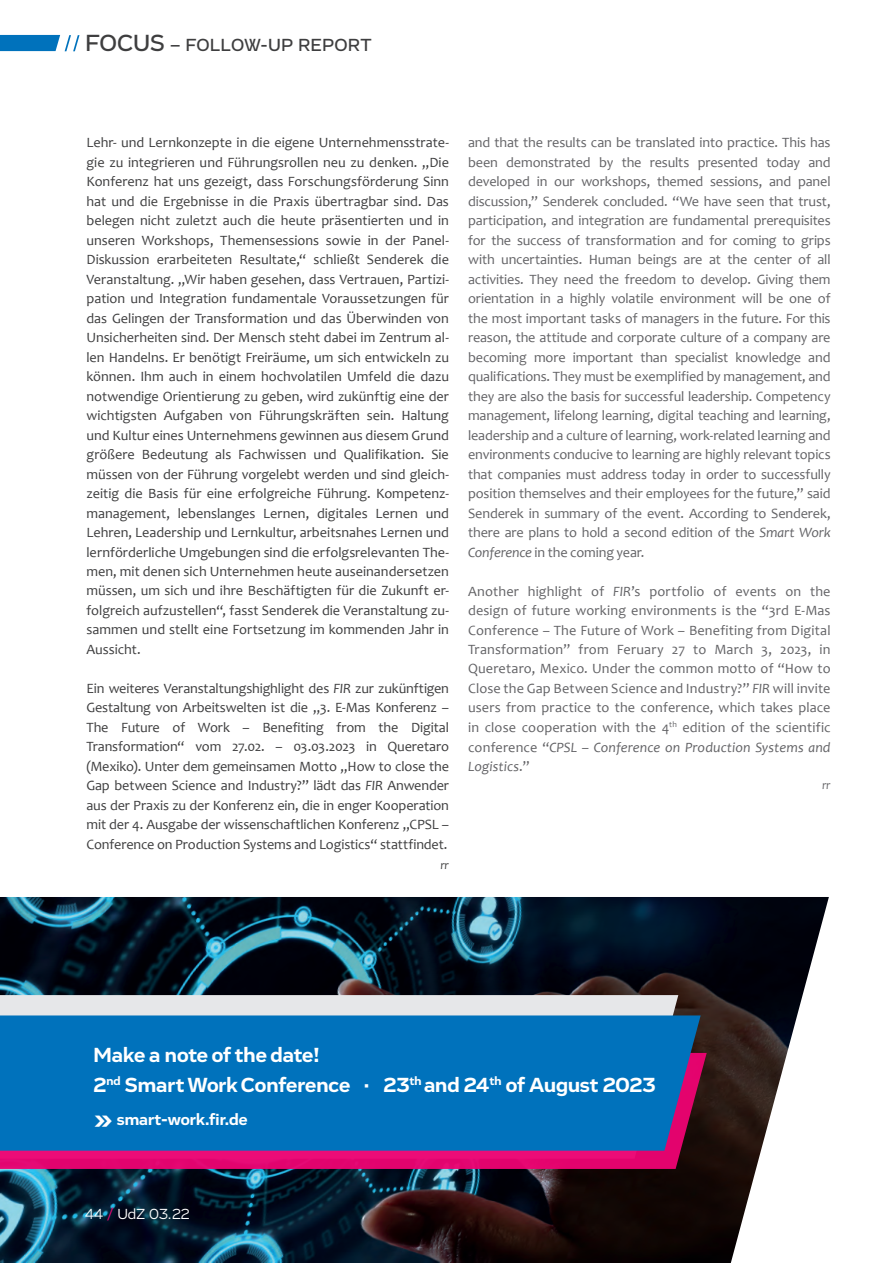
<style>
.page{position:relative;width:893px;height:1263px;background:#fff}
.page>*{position:absolute;margin:0;border:0;box-sizing:border-box;transform-origin:0 0}
.t1{font:700 21px/30px "Vito";color:#fff}
.t2{font:500 18px "Vito";letter-spacing:.005em;color:#3e3e3f}
.t3{font:700 16.5px "Vito";color:#fff}
.t4{font:15px "Vito";letter-spacing:-.005em;color:#fff}
.t5{font:14.25px/19.5px "Candara";letter-spacing:-.005em;color:#3e3e3f;text-align:justify}
.t6{font:14.25px/19.5px "Candara";letter-spacing:-.005em;color:#636366;text-align:justify}
.t7{font:italic 12px "Candara";color:#3e3e3f}
.t8{font:italic 12px "Candara";color:#636366}
.s1{font-size:24px}
.s2{font-style:italic}
.s3{font-size:30px}
.s4{color:#0072bc}
.s5{color:#ed0372}
</style>
<div class="page">
<svg style="left:0;top:35px;width:80px;height:16px"></svg>
<img style="left:0;top:897px;width:829px;height:366px">
<div style="left:0;top:995px;width:678px;height:20px;background:#e6e7e9"></div>
<svg style="left:0;top:1053px;width:707px;height:116px;background:#d60869"></svg>
<div style="left:0;top:1015px;width:701px;height:136px;background:#0072bc"></div>
<p class="t2" style="left:85px;top:34px;width:288px"><span class="s1">FOCUS</span> – FOLLOW-UP REPORT</p>
<p class="t5" style="left:86px;top:133px;width:364px">Lehr- und Lernkonzepte in die eigene Unternehmensstrate&shy;gie zu integrieren und Führungsrollen neu zu denken. „Die Konferenz hat uns gezeigt, dass Forschungsförderung Sinn hat und die Ergebnisse in die Praxis übertragbar sind. Das belegen nicht zuletzt auch die heute präsentierten und in unseren Workshops, Themensessions sowie in der Panel-Diskussion erarbeiteten Resultate,“ schließt Senderek die Veranstaltung. „Wir haben gesehen, dass Vertrauen, Partizi&shy;pation und Integration fundamentale Voraussetzungen für das Gelingen der Transformation und das Überwinden von Unsicherheiten sind. Der Mensch steht dabei im Zentrum al&shy;len Handelns. Er benötigt Freiräume, um sich entwickeln zu können. Ihm auch in einem hochvolatilen Umfeld die dazu notwendige Orientierung zu geben, wird zukünftig eine der wichtigsten Aufgaben von Führungskräften sein. Haltung und Kultur eines Unternehmens gewinnen aus diesem Grund größere Bedeutung als Fachwissen und Qualifikation. Sie müssen von der Führung vorgelebt werden und sind gleich&shy;zeitig die Basis für eine erfolgreiche Führung. Kompetenz&shy;management, lebenslanges Lernen, digitales Lernen und Lehren, Leadership und Lernkultur, arbeitsnahes Lernen und lernförderliche Umgebungen sind die erfolgsrelevanten The&shy;men, mit denen sich Unternehmen heute auseinandersetzen müssen, um sich und ihre Beschäftigten für die Zukunft er&shy;folgreich aufzustellen“, fasst Senderek die Veranstaltung zu&shy;sammen und stellt eine Fortsetzung im kommenden Jahr in Aussicht.</p>
<p class="t5" style="left:86px;top:678px;width:364px">Ein weiteres Veranstaltungshighlight des <span class="s2">FIR</span> zur zukünftigen Gestaltung von Arbeitswelten ist die „3. E-Mas Konferenz – The Future of Work – Benefiting from the Digital Transformation“ vom 27.02. – 03.03.2023 in Queretaro (Mexiko). Unter dem gemeinsamen Motto „How to close the Gap between Science and Industry?” lädt das <span class="s2">FIR</span> Anwender aus der Praxis zu der Konferenz ein, die in enger Kooperation mit der 4. Ausgabe der wissenschaftlichen Konferenz „CPSL – Conference on Production Systems and Logistics“ stattfindet.</p>
<p class="t7" style="left:440px;top:857px;width:10px">rr</p>
<p class="t6" style="left:468px;top:133px;width:364px">and that the results can be translated into practice. This has been demonstrated by the results presented today and developed in our workshops, themed sessions, and panel discussion,” Senderek concluded. “We have seen that trust, participation, and integration are fundamental prerequisites for the success of transformation and for coming to grips with uncertainties. Human beings are at the center of all activities. They need the freedom to develop. Giving them orientation in a highly volatile environment will be one of the most important tasks of managers in the future. For this reason, the attitude and corporate culture of a company are becoming more important than specialist knowledge and qualifications. They must be exemplified by management, and they are also the basis for successful leadership. Competency management, lifelong learning, digital teaching and learning, leadership and a culture of learning, work-related learning and environments conducive to learning are highly relevant topics that companies must address today in order to successfully position themselves and their employees for the future,” said Senderek in summary of the event. According to Senderek, there are plans to hold a second edition of the <span class="s2">Smart Work Conference</span> in the coming year.</p>
<p class="t6" style="left:468px;top:581px;width:364px">Another highlight of <span class="s2">FIR</span>’s portfolio of events on the design of future working environments is the “3rd E-Mas Conference – The Future of Work – Benefiting from Digital Transformation” from Feruary 27 to March 3, 2023, in Queretaro, Mexico. Under the common motto of “How to Close the Gap Between Science and Industry?” <span class="s2">FIR</span> will invite users from practice to the conference, which takes place in close cooperation with the 4<sup>th</sup> edition of the scientific conference “<span class="s2">CPSL</span> – <span class="s2">Conference on Production Systems and Logistics</span>.”</p>
<p class="t8" style="left:822px;top:778px;width:10px">rr</p>
<h1 class="t1" style="left:94px;top:1040px;width:563px">Make a note of the date!<br>2<sup>nd</sup> Smart Work Conference · 23<sup>th</sup> and 24<sup>th</sup> of August 2023</h1>
<p class="t3" style="left:94px;top:1109px;width:266px"><span class="s3">»</span> smart-work.fir.de<span class="s4">gen-kongresse</span></p>
<p class="t4" style="left:85px;top:1205px;width:106px">44 <span class="s5">/</span> UdZ 03.22</p>
</div>
